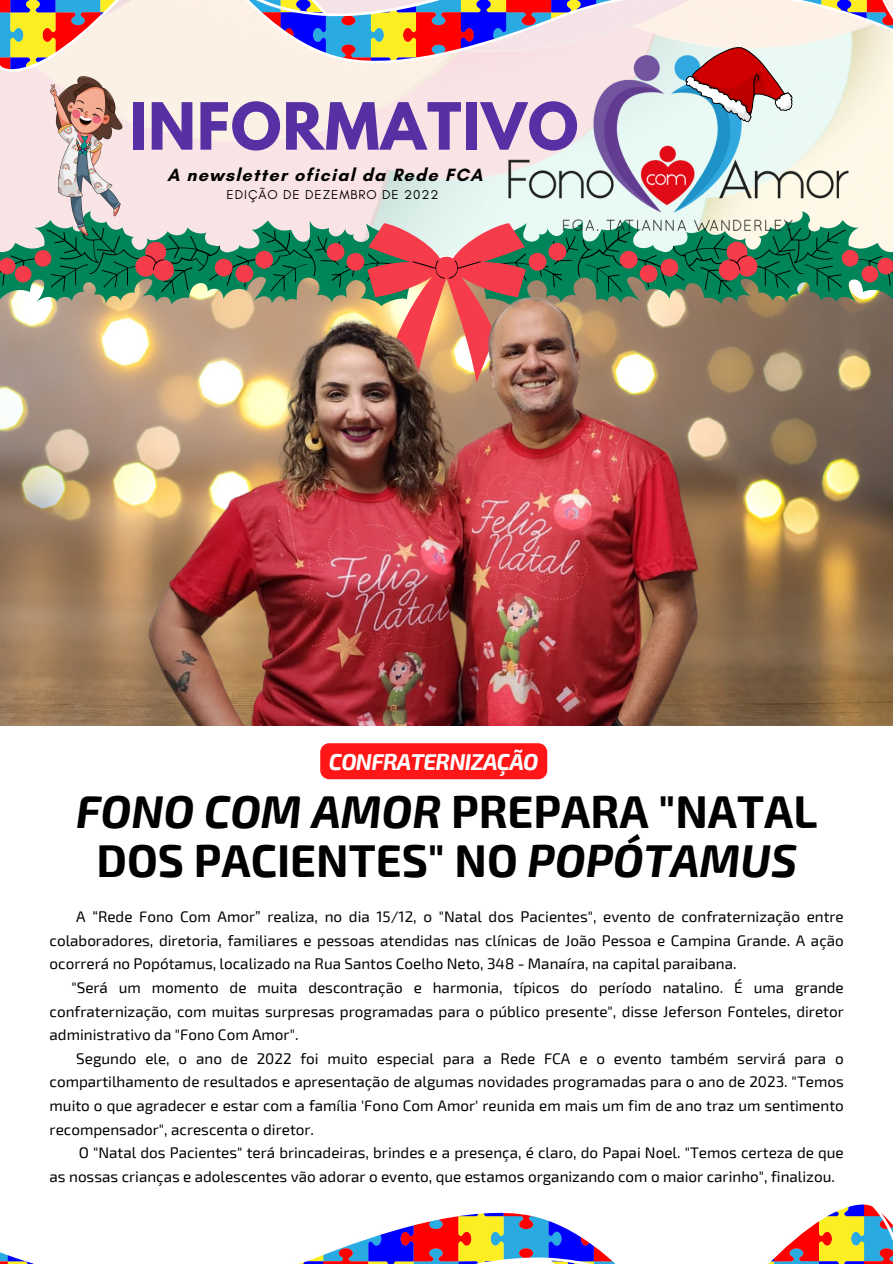
<style>
.page{position:relative;width:893px;height:1264px;background:#fff}
.page>*{position:absolute;margin:0;border:0;box-sizing:border-box;transform-origin:0 0}
.t1{font:700 57.6px "League Spartan";letter-spacing:.02em;color:#5730a4}
.t2{font:700 45px "Exo 2";color:#000}
.t3{font:italic 700 22.5px "Exo 2";letter-spacing:-.03em;color:#fff}
.t4{font:700 18.15px "Glacial Indifference";letter-spacing:.07em;color:#000}
.t5{font:15.3px/23.7px "Exo 2";color:#000;text-align:justify}
.t6{font:13.05px "Glacial Indifference";letter-spacing:.07em;color:#000}
.s1{font-style:italic}
</style>
<div class="page">
<svg style="left:0;top:211px;width:892px;height:12px;fill:#f9e4e6"></svg>
<svg style="left:0;top:223px;width:892px;height:160px"></svg>
<img style="left:0;top:255px;width:888px;height:471px">
<svg style="left:0;top:0;width:892px;height:72px"></svg>
<img style="left:492px;top:11px;width:372px;height:264px">
<svg style="left:0;top:1204px;width:892px;height:59px"></svg>
<img style="left:6px;top:72px;width:166px;height:166px">
<svg style="left:678px;top:34px;width:120px;height:93px"></svg>
<div style="left:320px;top:743px;width:227px;height:36px;background:#ff1616;border-radius:9px"></div>
<p class="t1" style="left:129px;top:98px;width:450px">INFORMATIVO</p>
<p class="t4" style="left:167px;top:164px;width:317px">A newsletter oficial da Rede FCA</p>
<p class="t6" style="left:227px;top:186px;width:213px">EDIÇÃO DE DEZEMBRO DE 2022</p>
<p class="t3" style="left:329px;top:747px;width:211px">CONFRATERNIZAÇÃO</p>
<p class="t2" style="left:76px;top:782px;width:742px"><span class="s1">FONO COM AMOR</span> PREPARA "NATAL</p>
<p class="t2" style="left:96px;top:831px;width:702px">DOS PACIENTES" NO <span class="s1">POPÓTAMUS</span></p>
<p class="t5" style="left:50px;top:904px;width:795px;text-indent:27px">A “Rede Fono Com Amor” realiza, no dia 15/12, o "Natal dos Pacientes", evento de confraternização entre colaboradores, diretoria, familiares e pessoas atendidas nas clínicas de João Pessoa e Campina Grande. A ação ocorrerá no Popótamus, localizado na Rua Santos Coelho Neto, 348 - Manaíra, na capital paraibana.</p>
<p class="t5" style="left:50px;top:974px;width:795px;text-indent:22px">"Será um momento de muita descontração e harmonia, típicos do período natalino. É uma grande confraternização, com muitas surpresas programadas para o público presente", disse Jeferson Fonteles, diretor administrativo da "Fono Com Amor".</p>
<p class="t5" style="left:50px;top:1045px;width:795px;text-indent:27px">Segundo ele, o ano de 2022 foi muito especial para a Rede FCA e o evento também servirá para o compartilhamento de resultados e apresentação de algumas novidades programadas para o ano de 2023. "Temos muito o que agradecer e estar com a família 'Fono Com Amor' reunida em mais um fim de ano traz um sentimento recompensador", acrescenta o diretor.</p>
<p class="t5" style="left:50px;top:1140px;width:795px;text-indent:29px">O "Natal dos Pacientes" terá brincadeiras, brindes e a presença, é claro, do Papai Noel. "Temos certeza de que as nossas crianças e adolescentes vão adorar o evento, que estamos organizando com o maior carinho", finalizou.</p>
</div>
